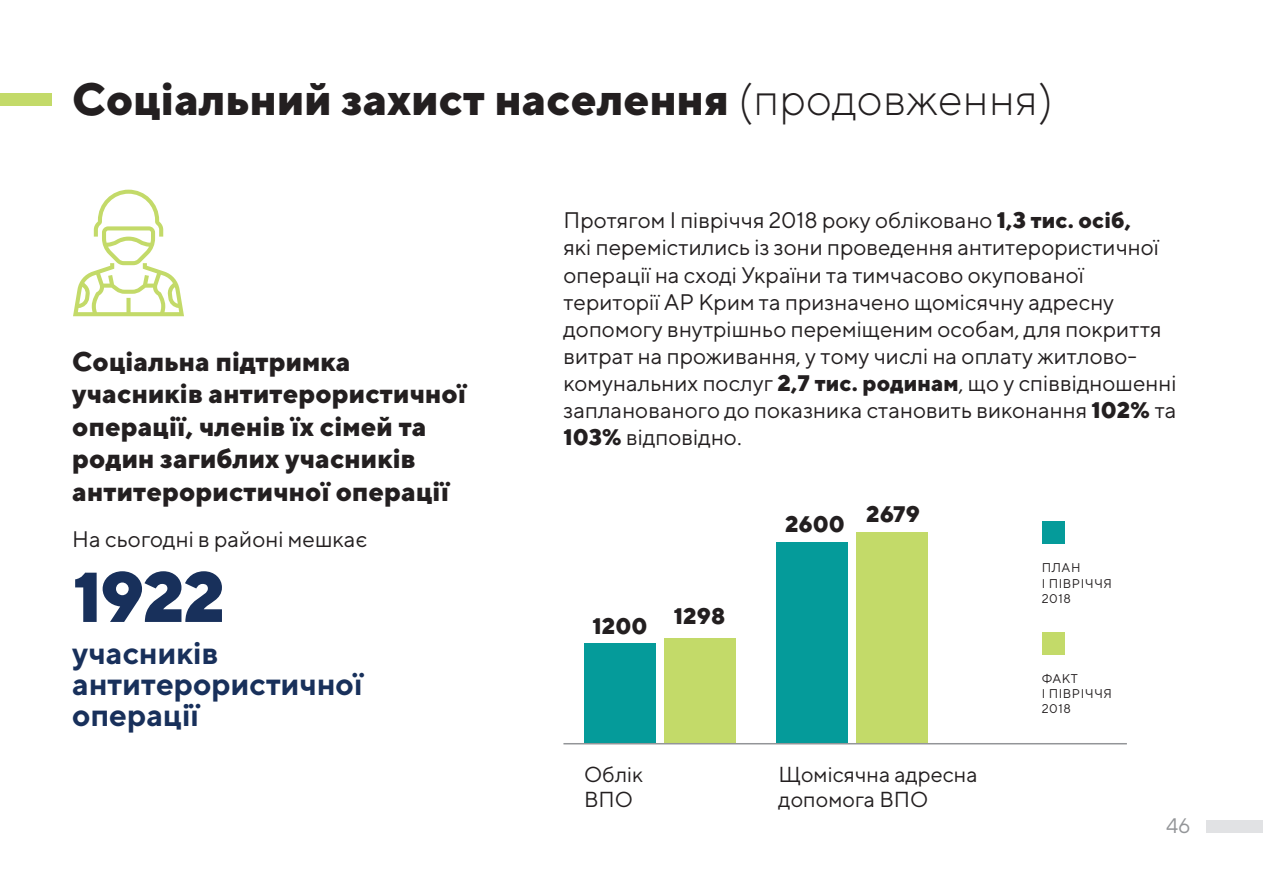
<style>
.page{position:relative;width:1263px;height:893px;background:#fff}
.page>*{position:absolute;margin:0;border:0;box-sizing:border-box;transform-origin:0 0}
.t1{font:800 70.35px "TT Norms";color:#18305b}
.t2{font:800 45px "TT Norms";color:#231f20}
.t3{font:700 31.35px/31.3px "TT Norms";color:#18305b}
.t4{font:800 27px/32.4px "TT Norms";color:#231f20}
.t5{font:22.5px/27px "TT Norms";color:#231f20}
.t6{font:800 22.5px "TT Norms";color:#231f20}
.t7{font:21.75px/24.6px "TT Norms";color:#231f20}
.t8{font:21px "TT Norms";color:#939598}
.t9{font:12.6px/15.1px "TT Norms";letter-spacing:.04em;color:#231f20}
.s1{font-weight:300}
.s2{font-weight:800}
</style>
<div class="page">
<div style="left:1206px;top:820px;width:57px;height:12px;background:#e1e2e4"></div>
<div style="left:0;top:94px;width:52px;height:12px;background:#c3da69"></div>
<div style="left:664px;top:638px;width:71px;height:105px;background:#c3da69"></div>
<div style="left:584px;top:643px;width:72px;height:100px;background:#059b9a"></div>
<div style="left:856px;top:532px;width:72px;height:211px;background:#c3da69"></div>
<div style="left:776px;top:542px;width:72px;height:201px;background:#059b9a"></div>
<hr style="left:563px;top:743px;width:564px;height:1px;background:#939598">
<div style="left:1042px;top:632px;width:23px;height:22px;background:#c3da69"></div>
<div style="left:1042px;top:521px;width:23px;height:23px;background:#059b9a"></div>
<svg style="left:73px;top:190px;width:111px;height:126px"></svg>
<p class="t2" style="left:72px;top:71px;width:982px">Соціальний захист населення <span class="s1">(продовження)</span></p>
<p class="t4" style="left:72px;top:345px;width:396px">Соціальна підтримка учасників антитерористичної операції, членів їх сімей та родин загиблих учасників антитерористичної операції</p>
<p class="t5" style="left:72px;top:525px;width:296px">На сьогодні в районі мешкає</p>
<p class="t1" style="left:73px;top:552px;width:154px">1922</p>
<p class="t3" style="left:72px;top:636px;width:148px">учасників</p>
<p class="t3" style="left:72px;top:668px;width:292px">антитерористичної операції</p>
<p class="t5" style="left:563px;top:207px;width:615px">Протягом І півріччя 2018 року обліковано <span class="s2">1,3 тис. осіб,<br></span>які перемістились із зони проведення антитерористичної операції на сході України та тимчасово окупованої території АР Крим та призначено щомісячну адресну допомогу внутрішньо переміщеним особам, для покриття витрат на проживання, у тому числі на оплату житлово&shy;комунальних послуг <span class="s2">2,7 тис. родинам</span>, що у співвідношенні запланованого до показника становить виконання <span class="s2">102%</span> та <span class="s2">103%</span> відповідно.</p>
<p class="t6" style="left:593px;top:612px;width:56px">1200</p>
<p class="t6" style="left:674px;top:602px;width:53px">1298</p>
<p class="t6" style="left:785px;top:509px;width:61px">2600</p>
<p class="t6" style="left:866px;top:500px;width:55px">2679</p>
<p class="t7" style="left:584px;top:762px;width:61px">Облік<br>ВПО</p>
<p class="t7" style="left:779px;top:762px;width:201px">Щомісячна адресна допомога ВПО</p>
<p class="t9" style="left:1042px;top:560px;width:40px">ПЛАН</p>
<p class="t9" style="left:1042px;top:575px;width:72px">І ПІВРІЧЧЯ<br>2018</p>
<p class="t9" style="left:1042px;top:671px;width:38px">ФАКТ</p>
<p class="t9" style="left:1042px;top:686px;width:72px">І ПІВРІЧЧЯ<br>2018</p>
<p class="t8" style="left:1166px;top:813px;width:26px">46</p>
</div>
